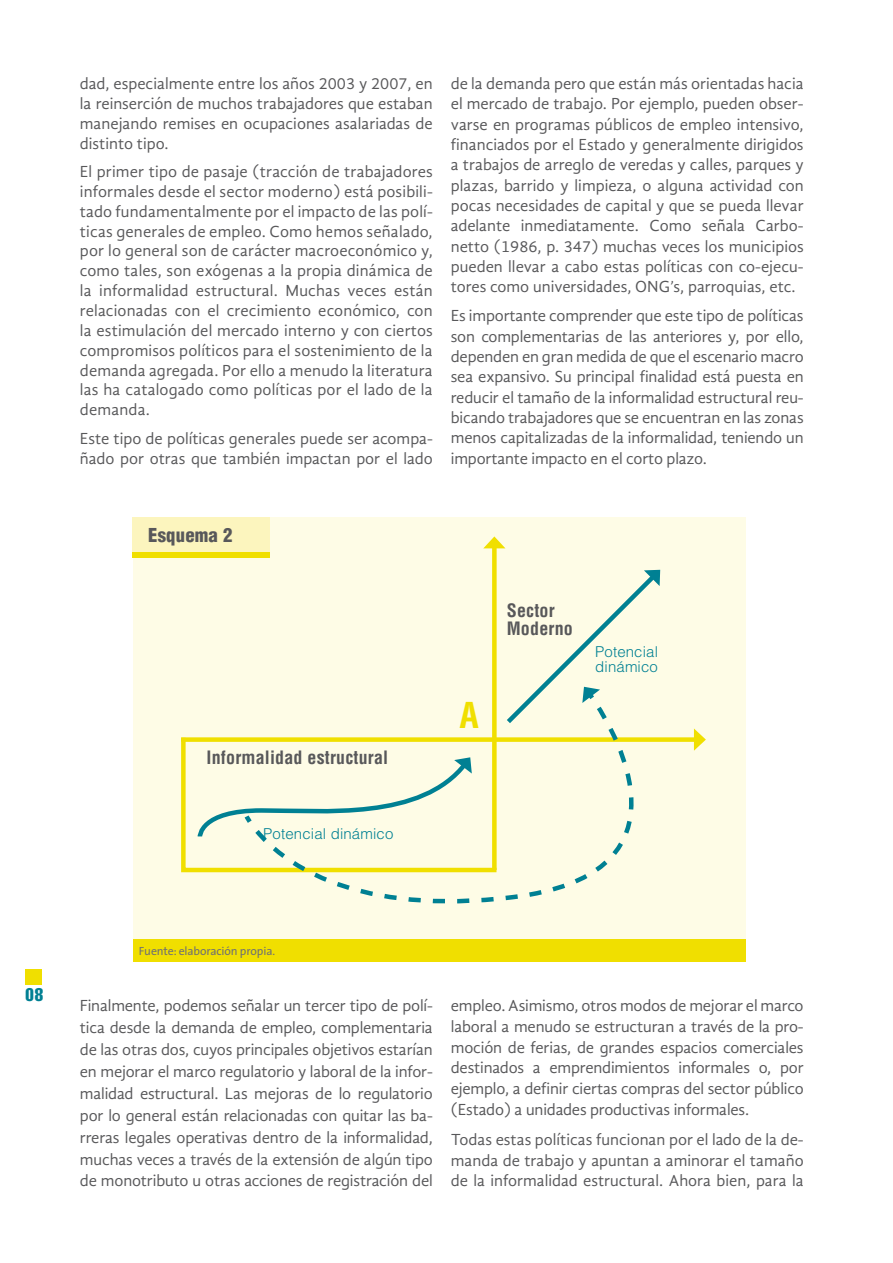
<style>
.page{position:relative;width:893px;height:1263px;background:#fff}
.page>*{position:absolute;margin:0;border:0;box-sizing:border-box;transform-origin:0 0}
.t1{font:700 condensed 34.8px "Helvetica LT Std";color:#f0df00}
.t2{font:900 condensed 18.75px "Helvetica LT Std";letter-spacing:.01em;color:#58585a}
.t3{font:700 condensed 18px/18px "Helvetica LT Std";letter-spacing:.01em;color:#58585a}
.t4{font:18px "Helvetica LT Std Comp";color:#008093}
.t5{font:16.5px/20.4px "Gandhi Sans";color:#58585a;text-align:justify}
.t6{font:300 15px/15px "Helvetica LT Std";letter-spacing:.01em;color:#008093}
.t7{font:11.85px "The Sans";letter-spacing:-.01em;color:#707172}
</style>
<div class="page">
<div style="left:26px;top:969px;width:16px;height:15px;background:#f0df00"></div>
<div style="left:133px;top:518px;width:612px;height:428px;background:#fefce6"></div>
<div style="left:133px;top:940px;width:612px;height:22px;background:#f0df00"></div>
<div style="left:133px;top:518px;width:137px;height:37px;background:#fcf5be"></div>
<div style="left:133px;top:553px;width:137px;height:5px;background:#f0df00"></div>
<div style="left:492px;top:544px;width:5px;height:326px;background:#f0df00"></div>
<svg style="left:483px;top:536px;width:22px;height:12px"></svg>
<svg style="left:181px;top:737px;width:14px;height:136px"></svg>
<svg style="left:195px;top:569px;width:511px;height:335px"></svg>
<p class="t5" style="left:80px;top:74px;width:354px;line-height:19.8px">dad, especialmente entre los años 2003 y 2007, en la reinserción de muchos trabajadores que estaban manejando remises en ocupaciones asalariadas de distinto tipo.</p>
<p class="t5" style="left:80px;top:162px;width:354px;line-height:19.8px">El primer tipo de pasaje (tracción de trabajadores informales desde el sector moderno) está posibili&shy;tado fundamentalmente por el impacto de las polí&shy;ticas generales de empleo. Como hemos señalado, por lo general son de carácter macroeconómico y, como tales, son exógenas a la propia dinámica de la informalidad estructural. Muchas veces están relacionadas con el crecimiento económico, con la estimulación del mercado interno y con ciertos compromisos políticos para el sostenimiento de la demanda agregada. Por ello a menudo la literatura las ha catalogado como políticas por el lado de la demanda.</p>
<p class="t5" style="left:80px;top:428px;width:354px;line-height:19.8px">Este tipo de políticas generales puede ser acompa&shy;ñado por otras que también impactan por el lado</p>
<p class="t5" style="left:451px;top:73px;width:354px">de la demanda pero que están más orientadas hacia el mercado de trabajo. Por ejemplo, pueden obser&shy;varse en programas públicos de empleo intensivo, financiados por el Estado y generalmente dirigidos a trabajos de arreglo de veredas y calles, parques y plazas, barrido y limpieza, o alguna actividad con pocas necesidades de capital y que se pueda llevar adelante inmediatamente. Como señala Carbo&shy;netto (1986, p. 347) muchas veces los municipios pueden llevar a cabo estas políticas con co-ejecu&shy;tores como universidades, ONG’s, parroquias, etc.</p>
<p class="t5" style="left:451px;top:306px;width:354px">Es importante comprender que este tipo de políticas son complementarias de las anteriores y, por ello, dependen en gran medida de que el escenario macro sea expansivo. Su principal finalidad está puesta en reducir el tamaño de la informalidad estructural reu&shy;bicando trabajadores que se encuentran en las zonas menos capitalizadas de la informalidad, teniendo un importante impacto en el corto plazo.</p>
<p class="t2" style="left:148px;top:523px;width:86px">Esquema 2</p>
<p class="t3" style="left:207px;top:748px;width:183px">Informalidad estructural</p>
<h1 class="t1" style="left:459px;top:693px;width:21px">A</h1>
<p class="t3" style="left:507px;top:601px;width:68px">Sector<br>Moderno</p>
<p class="t6" style="left:595px;top:644px;width:64px">Potencial dinámico</p>
<p class="t6" style="left:263px;top:826px;width:132px">Potencial dinámico</p>
<p class="t4" style="left:26px;top:983px;width:19px">08</p>
<p class="t7" style="left:139px;top:941px;width:138px">Fuente: elaboración propia.</p>
<p class="t5" style="left:80px;top:994px;width:354px;line-height:21.9px">Finalmente, podemos señalar un tercer tipo de polí&shy;tica desde la demanda de empleo, complementaria de las otras dos, cuyos principales objetivos estarían en mejorar el marco regulatorio y laboral de la infor&shy;malidad estructural. Las mejoras de lo regulatorio por lo general están relacionadas con quitar las ba&shy;rreras legales operativas dentro de la informalidad, muchas veces a través de la extensión de algún tipo de monotributo u otras acciones de registración del</p>
<p class="t5" style="left:451px;top:995px;width:354px;line-height:20.9px">empleo. Asimismo, otros modos de mejorar el marco laboral a menudo se estructuran a través de la pro&shy;moción de ferias, de grandes espacios comerciales destinados a emprendimientos informales o, por ejemplo, a definir ciertas compras del sector público (Estado) a unidades productivas informales.</p>
<p class="t5" style="left:451px;top:1129px;width:354px;line-height:20.9px">Todas estas políticas funcionan por el lado de la de&shy;manda de trabajo y apuntan a aminorar el tamaño de la informalidad estructural. Ahora bien, para la</p>
</div>
